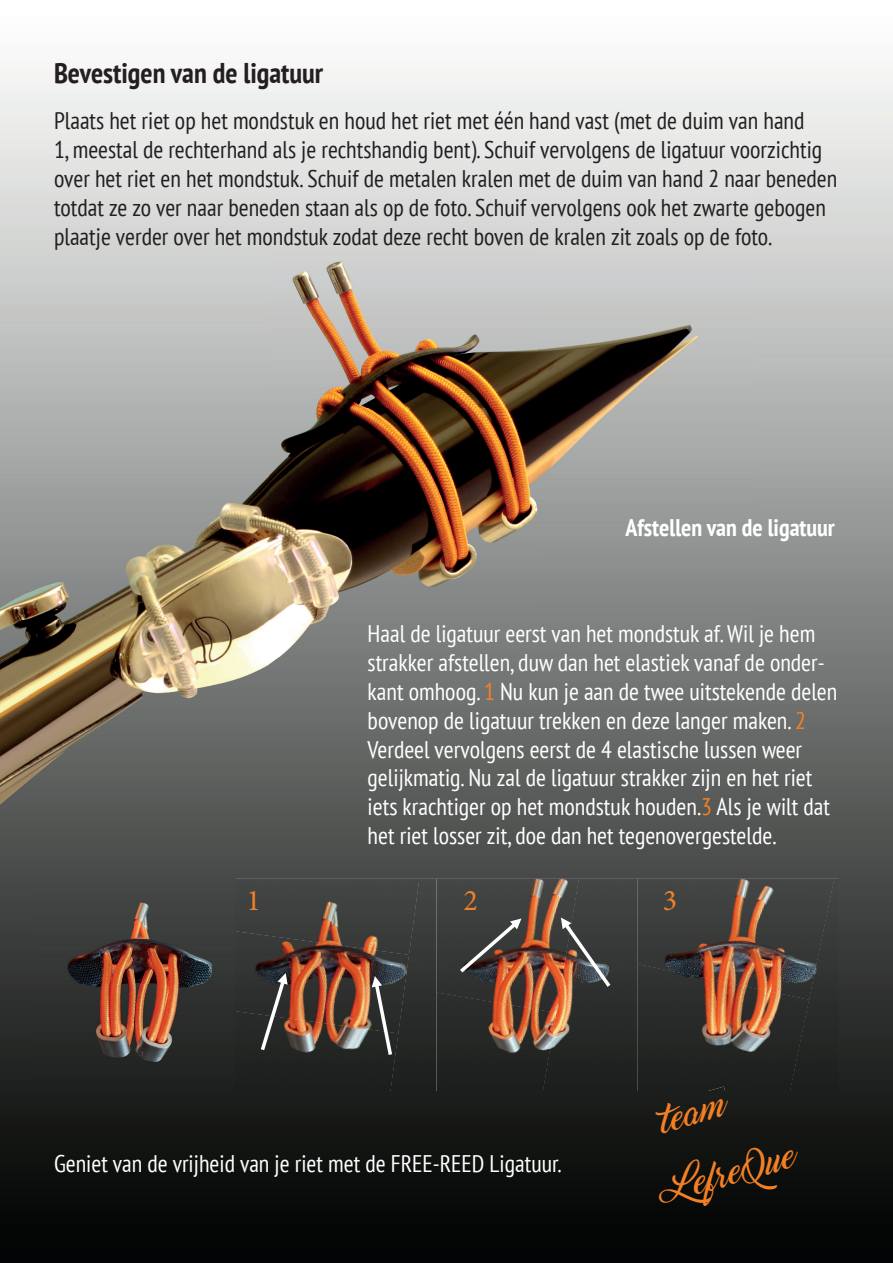
<style>
.page{position:relative;width:893px;height:1263px;background:#fff}
.page>*{position:absolute;margin:0;border:0;box-sizing:border-box;transform-origin:0 0}
.t1{font:29.85px "Minion Pro";color:#f48026}
.t2{font:700 condensed 28.5px "PT Sans";color:#231f20}
.t3{font:28.5px "Marguerite";color:#f48026}
.t4{font:condensed 24px/28.8px "PT Sans";color:#fff}
.t5{font:condensed 24px/28.8px "PT Sans";color:#231f20}
.t6{font:700 condensed 24px "PT Sans";color:#fff}
.s1{color:#f48026}
</style>
<div class="page">
<img style="left:0;top:62px;width:893px;height:1201px">
<img style="left:0;top:197px;width:754px;height:635px">
<img style="left:34px;top:879px;width:201px;height:212px">
<div style="left:235px;top:879px;width:155px;height:52px;background:#3f4241"></div>
<img style="left:390px;top:879px;width:46px;height:212px">
<img style="left:235px;top:931px;width:174px;height:102px">
<img style="left:235px;top:1011px;width:163px;height:80px">
<img style="left:436px;top:879px;width:107px;height:113px">
<img style="left:543px;top:879px;width:95px;height:212px">
<img style="left:436px;top:992px;width:120px;height:99px">
<img style="left:638px;top:879px;width:152px;height:85px">
<img style="left:790px;top:879px;width:49px;height:212px">
<img style="left:638px;top:964px;width:171px;height:127px">
<img style="left:708px;top:1086px;width:17px;height:5px">
<svg style="left:254px;top:973px;width:34px;height:82px;background:#414241"></svg>
<svg style="left:371px;top:976px;width:34px;height:80px;background:#414443"></svg>
<svg style="left:560px;top:917px;width:66px;height:72px;background:#554e4a"></svg>
<svg style="left:455px;top:918px;width:66px;height:67px;background:#584942"></svg>
<p class="t2" style="left:54px;top:54px;width:271px">Bevestigen van de ligatuur</p>
<p class="t5" style="left:54px;top:106px;width:785px">Plaats het riet op het mondstuk en houd het riet met één hand vast (met de duim van hand<br>1, meestal de rechterhand als je rechtshandig bent). Schuif vervolgens de ligatuur voorzichtig over het riet en het mondstuk. Schuif de metalen kralen met de duim van hand 2 naar beneden totdat ze zo ver naar beneden staan als op de foto. Schuif vervolgens ook het zwarte gebogen plaatje verder over het mondstuk zodat deze recht boven de kralen zit zoals op de foto.</p>
<p class="t6" style="left:625px;top:512px;width:211px">Afstellen van de ligatuur</p>
<p class="t4" style="left:368px;top:619px;width:471px">Haal de ligatuur eerst van het mondstuk af. Wil je hem strakker afstellen, duw dan het elastiek vanaf de onder&shy;kant omhoog. <span class="s1">1</span> Nu kun je aan de twee uitstekende delen bovenop de ligatuur trekken en deze langer maken. <span class="s1">2<br></span>Verdeel vervolgens eerst de 4 elastische lussen weer gelijkmatig. Nu zal de ligatuur strakker zijn en het riet iets krachtiger op het mondstuk houden.<span class="s1">3</span> Als je wilt dat het riet losser zit, doe dan het tegenovergestelde.</p>
<p class="t1" style="left:247px;top:880px;width:16px">1</p>
<p class="t1" style="left:463px;top:880px;width:16px">2</p>
<p class="t1" style="left:663px;top:880px;width:16px">3</p>
<p class="t4" style="left:54px;top:1148px;width:509px">Geniet van de vrijheid van je riet met de FREE-REED Ligatuur.</p>
<p class="t3" style="left:655px;top:1108px;width:68px;rotate:-16deg">team</p>
<p class="t3" style="left:674px;top:1174px;width:121px;rotate:-16deg">LefreQue</p>
</div>
